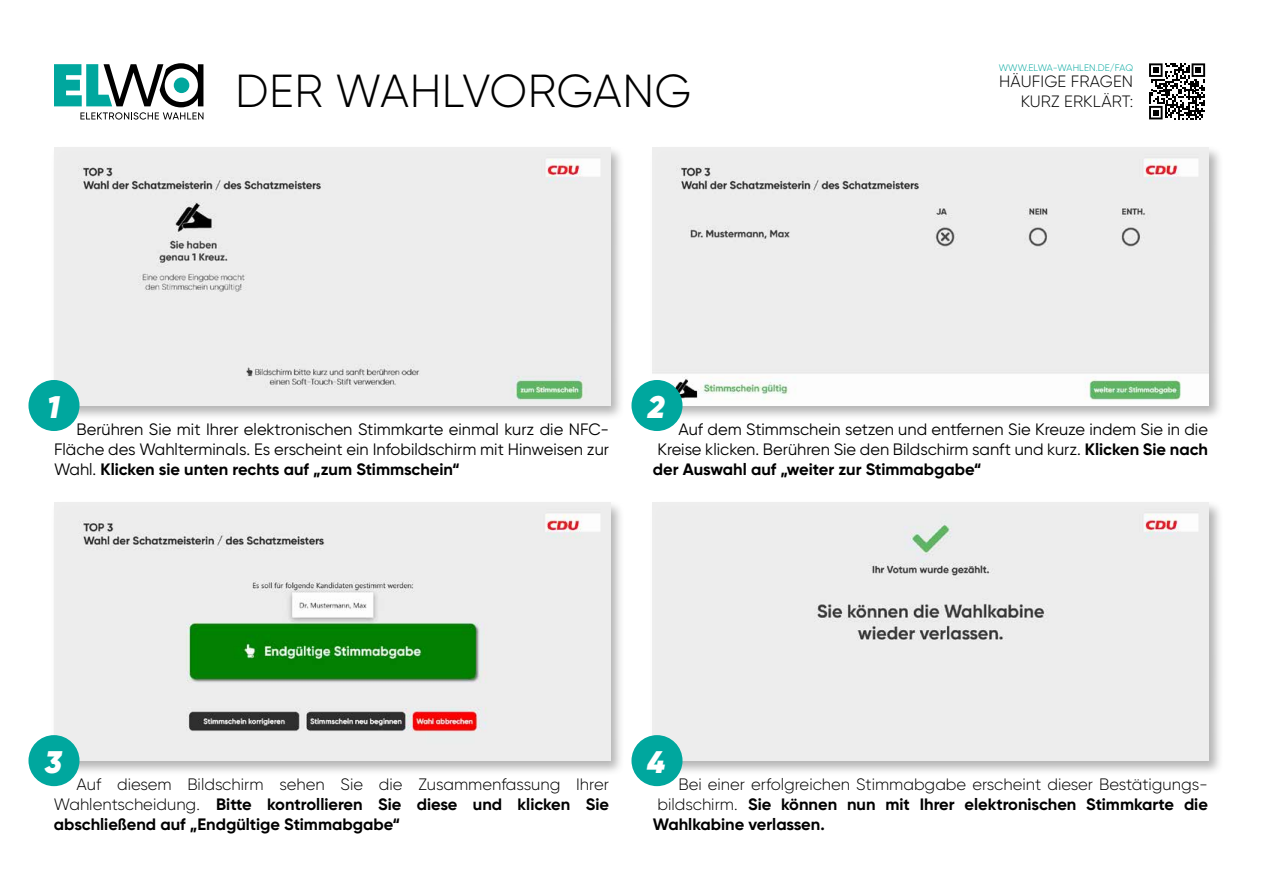
<style>
.page{position:relative;width:1263px;height:893px;background:#fff}
.page>*{position:absolute;margin:0;border:0;box-sizing:border-box;transform-origin:0 0}
.t1{font:300 46.2px "Gilroy";letter-spacing:.01em;color:#000}
.t2{font:italic 900 31.2px "Gilroy";color:#fff}
.t3{font:16.5px/19.8px "Gilroy";color:#000;text-align:justify}
.t4{font:700 16.5px/19.8px "Gilroy";color:#000;text-align:justify}
.t5{font:300 16.5px/19.8px "Gilroy";color:#000;text-align:justify}
.t6{font:300 16.35px/19.6px "Gilroy";letter-spacing:.01em;color:#000;text-align:right}
.t7{font:300 9.45px "Gilroy";letter-spacing:.01em;color:#00a79e}
.s1{font-weight:700}
.s2{font-weight:300}
</style>
<div class="page">
<div style="left:51px;top:145px;width:574px;height:276px;background:#000;opacity:.3"></div>
<div style="left:54px;top:148px;width:556px;height:257px;background:#ededed"></div>
<div style="left:650px;top:145px;width:574px;height:276px;background:#000;opacity:.3"></div>
<img style="left:653px;top:148px;width:556px;height:257px">
<div style="left:51px;top:500px;width:574px;height:276px;background:#000;opacity:.3"></div>
<img style="left:54px;top:503px;width:556px;height:258px">
<div style="left:650px;top:500px;width:574px;height:276px;background:#000;opacity:.3"></div>
<div style="left:653px;top:503px;width:556px;height:258px;background:#ededed"></div>
<svg style="left:54px;top:63px;width:149px;height:57px"></svg>
<svg style="left:1149px;top:63px;width:56px;height:57px"></svg>
<div style="left:28px;top:380px;width:52px;height:51px;background:#00a79e;border-radius:50%"></div>
<div style="left:631px;top:380px;width:51px;height:51px;background:#00a79e;border-radius:50%"></div>
<div style="left:28px;top:735px;width:52px;height:51px;background:#00a79e;border-radius:50%"></div>
<div style="left:631px;top:735px;width:51px;height:51px;background:#00a79e;border-radius:50%"></div>
<h1 class="t1" style="left:235px;top:62px;width:458px">Der Wahlvorgang</h1>
<h2 class="t2" style="left:47px;top:387px;width:14px">1</h2>
<h2 class="t2" style="left:648px;top:387px;width:18px">2</h2>
<p class="t7" style="left:999px;top:62px;width:11px">www</p>
<p class="t7" style="left:1026px;top:62px;width:108px">.elwa-wahlen.de/faq</p>
<p class="t6" style="left:999px;top:71px;width:136px">häufige fragen kurz erklärt:</p>
<p class="t3" style="left:54px;top:419px;width:557px;text-indent:23px">Berühren Sie mit Ihrer elektronischen Stimmkarte einmal kurz die NFC-Fläche des Wahlterminals. Es erscheint ein Infobildschirm mit Hinweisen zur Wahl. <span class="s1">Klicken sie unten rechts auf „zum Stimmschein“</span></p>
<p class="t3" style="left:653px;top:419px;width:557px;text-indent:26px">Auf dem Stimmschein setzen und entfernen Sie Kreuze indem Sie in die Kreise klicken. Berühren Sie den Bildschirm sanft und kurz. <span class="s1">Klicken Sie nach der Auswahl auf „weiter zur Stimmabgabe“</span></p>
<h2 class="t2" style="left:45px;top:742px;width:19px">3</h2>
<h2 class="t2" style="left:647px;top:742px;width:20px">4</h2>
<p class="t4" style="left:54px;top:775px;width:556px;text-indent:23px"><span class="s2">Auf diesem Bildschirm sehen Sie die Zusammenfassung Ihrer Wahlentscheidung.</span> Bitte kontrollieren Sie diese und klicken Sie abschließend auf „Endgültige Stimmabgabe“</p>
<p class="t5" style="left:653px;top:774px;width:556px;text-indent:25px">Bei einer erfolgreichen Stimmabgabe erscheint dieser Bestätigungs&shy;bildschirm. <span class="s1">Sie können nun mit Ihrer elektronischen Stimmkarte die Wahlkabine verlassen.</span></p>
</div>
